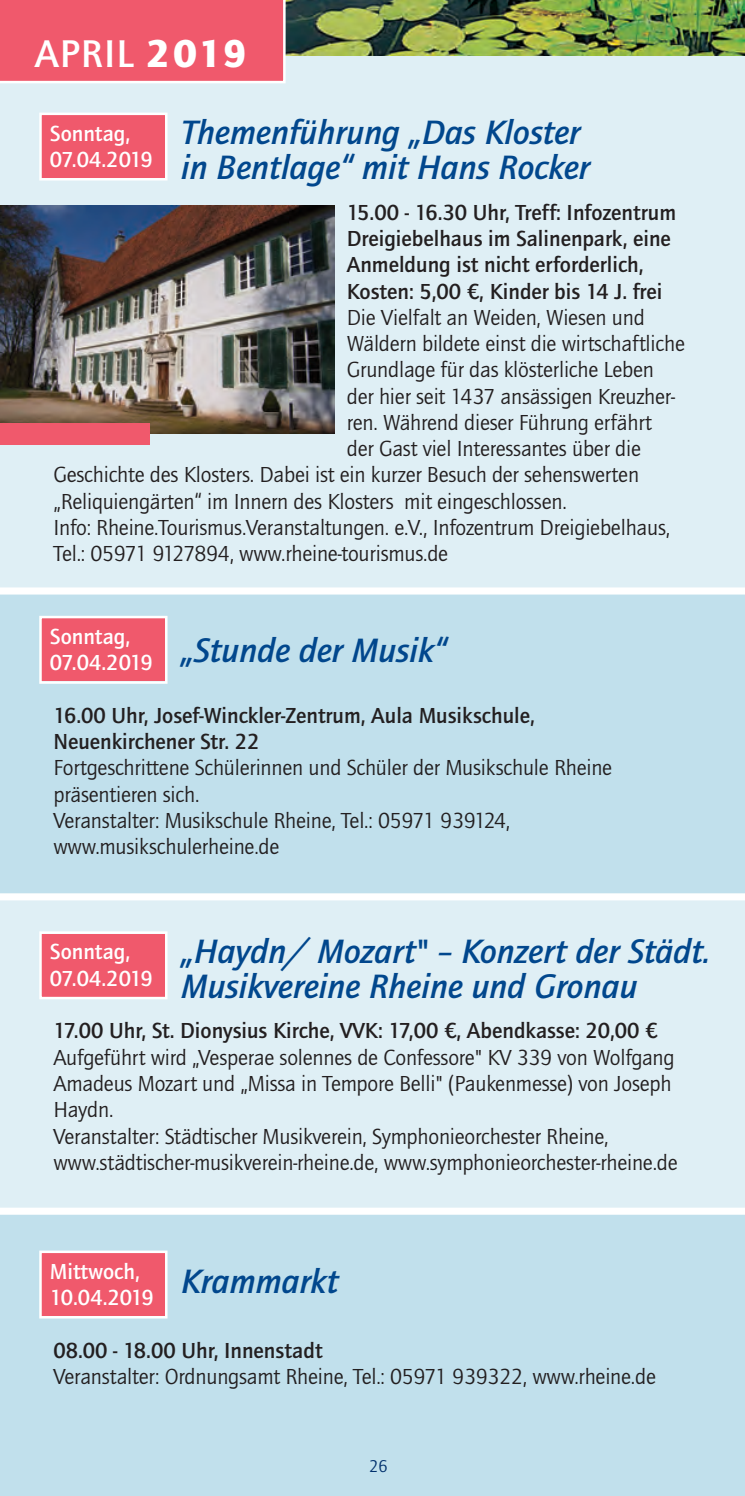
<style>
.page{position:relative;width:745px;height:1496px;background:#fff}
.page>*{position:absolute;margin:0;border:0;box-sizing:border-box;transform-origin:0 0}
.t1{font:500 40px "Quay Sans ITC Com";letter-spacing:.03em;color:#fff}
.t2{font:italic 500 35px/35px "Quay Sans ITC Com";color:#01478d}
.t3{font:22.5px/26.2px "Quay Sans ITC Com";letter-spacing:-.01em;color:#231f20}
.t4{font:500 22.5px/26.2px "Quay Sans ITC Com";color:#231f20}
.t5{font:500 22.5px/26.2px "Quay Sans ITC Com";color:#fff}
.t6{font:17.5px "Quay Sans ITC Com";color:#01316d}
.s1{font-weight:900}
</style>
<div class="page">
<div style="left:0;top:6px;width:744px;height:1490px;background:#dfeff5"></div>
<div style="left:0;top:1209px;width:744px;height:287px;background:#c1e0ec"></div>
<div style="left:0;top:1207px;width:744px;height:8px;background:#fff"></div>
<img style="left:285px;top:0;width:459px;height:56px">
<div style="left:42px;top:115px;width:123px;height:63px;background:#f0596c"></div>
<div style="left:39px;top:113px;width:128px;height:68px;border:2px solid #fff"></div>
<img style="left:0;top:206px;width:334px;height:228px">
<div style="left:0;top:423px;width:149px;height:21px;background:#f0596c"></div>
<div style="left:0;top:591px;width:744px;height:306px;background:#c1e0ec"></div>
<div style="left:0;top:587px;width:744px;height:7px;background:#fff"></div>
<div style="left:0;top:893px;width:744px;height:7px;background:#fff"></div>
<div style="left:42px;top:934px;width:123px;height:63px;background:#f0596c"></div>
<div style="left:39px;top:931px;width:128px;height:68px;border:2px solid #fff"></div>
<div style="left:42px;top:618px;width:123px;height:63px;background:#f0596c"></div>
<div style="left:39px;top:616px;width:128px;height:68px;border:2px solid #fff"></div>
<div style="left:42px;top:1253px;width:123px;height:63px;background:#f0596c"></div>
<div style="left:39px;top:1250px;width:128px;height:68px;border:2px solid #fff"></div>
<div style="left:0;top:0;width:285px;height:83px;background:#f0596c"></div>
<h1 class="t1" style="left:35px;top:30px;width:213px">APRIl <span class="s1">2019</span></h1>
<p class="t5" style="left:50px;top:120px;width:104px">Sonntag,<br>07.04.2019</p>
<h2 class="t2" style="left:181px;top:115px;width:410px">Themenführung „Das Kloster in Bentlage“ mit Hans Rocker</h2>
<p class="t4" style="left:346px;top:199px;width:330px">15.00 - 16.30 Uhr, Treff: Infozentrum Dreigiebelhaus im Salinenpark, eine Anmeldung ist nicht erforderlich, Kosten: 5,00 €, Kinder bis 14 J. frei</p>
<p class="t3" style="left:346px;top:304px;width:299px">Die Vielfalt an Weiden, Wiesen und</p>
<p class="t3" style="left:346px;top:330px;width:339px">Wäldern bildete einst die wirtschaftliche</p>
<p class="t3" style="left:346px;top:357px;width:308px">Grundlage für das klösterliche Leben</p>
<p class="t3" style="left:346px;top:383px;width:329px">der hier seit 1437 ansässigen Kreuzher-</p>
<p class="t3" style="left:346px;top:409px;width:306px">ren. Während dieser Führung erfährt</p>
<p class="t3" style="left:346px;top:435px;width:295px">der Gast viel Interessantes über die</p>
<p class="t3" style="left:53px;top:462px;width:587px">Geschichte des Klosters. Dabei ist ein kurzer Besuch der sehenswerten</p>
<p class="t3" style="left:53px;top:488px;width:514px">„Reliquiengärten“ im Innern des Klosters mit eingeschlossen.</p>
<p class="t3" style="left:53px;top:514px;width:618px">Info: Rheine.Tourismus.Veranstaltungen. e.V., Infozentrum Dreigiebelhaus,</p>
<p class="t3" style="left:53px;top:540px;width:396px">Tel.: 05971 9127894, www.rheine-tourismus.de</p>
<p class="t5" style="left:50px;top:623px;width:82px">Sonntag,</p>
<h2 class="t2" style="left:50px;top:632px;width:398px"><sub>07.04.2019</sub> „Stunde der Musik“</h2>
<p class="t4" style="left:53px;top:702px;width:482px">16.00 Uhr, Josef-Winckler-Zentrum, Aula Musikschule,<br>Neuenkirchener Str. 22</p>
<p class="t3" style="left:53px;top:755px;width:560px">Fortgeschrittene Schülerinnen und Schüler der Musikschule Rheine präsentieren sich.<br>Veranstalter: Musikschule Rheine, Tel.: 05971 939124, www.musikschulerheine.de</p>
<p class="t5" style="left:50px;top:938px;width:104px">Sonntag,<br>07.04.2019</p>
<h2 class="t2" style="left:181px;top:933px;width:530px">„Haydn/ Mozart" – Konzert der Städt.<br>Musikvereine Rheine und Gronau</h2>
<p class="t4" style="left:53px;top:1017px;width:605px">17.00 Uhr, St. Dionysius Kirche, VVK: 17,00 €, Abendkasse: 20,00 €</p>
<p class="t3" style="left:53px;top:1044px;width:625px">Aufgeführt wird „Vesperae solennes de Confessore" KV 339 von Wolfgang Amadeus Mozart und „Missa in Tempore Belli" (Paukenmesse) von Joseph Haydn.<br>Veranstalter: Städtischer Musikverein, Symphonieorchester Rheine, www.städtischer-musikverein-rheine.de, www.symphonieorchester-rheine.de</p>
<p class="t5" style="left:50px;top:1257px;width:290px">Mittwoch,<br>10.04.2019 <sup>Krammarkt</sup></p>
<p class="t4" style="left:53px;top:1337px;width:270px">08.00 - 18.00 Uhr, Innenstadt</p>
<p class="t3" style="left:53px;top:1363px;width:603px">Veranstalter: Ordnungsamt Rheine, Tel.: 05971 939322, www.rheine.de</p>
<p class="t6" style="left:369px;top:1455px;width:20px">26</p>
</div>
